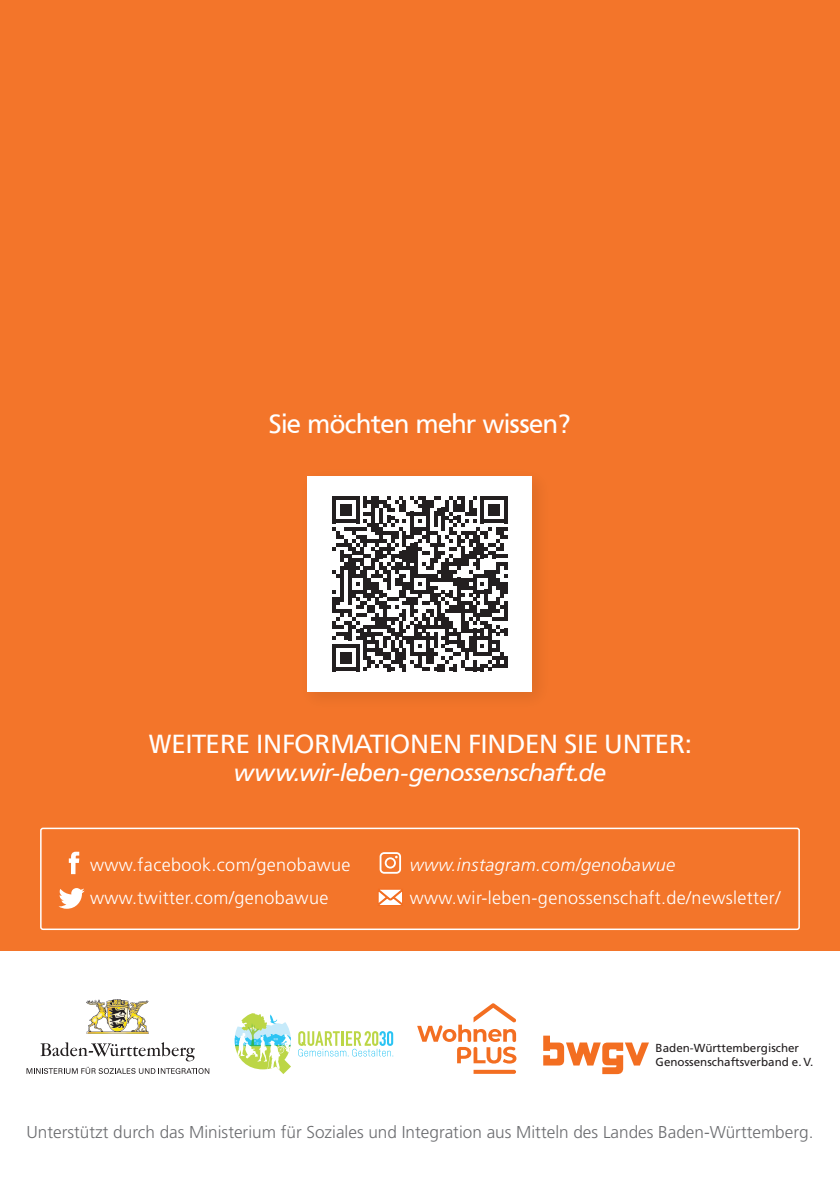
<style>
.page{position:relative;width:840px;height:1191px;background:#fff}
.page>*{position:absolute;margin:0;border:0;box-sizing:border-box;transform-origin:0 0}
.t1{font:26px "Frutiger VR";letter-spacing:.02em;color:#fff}
.t2{font:26px "Frutiger VR";color:#fff}
.t3{font:italic 24px "Frutiger VR";letter-spacing:.01em;color:#fff}
.t4{font:300 18px/33.6px "Frutiger LT Std";letter-spacing:.02em;color:#fff}
.t5{font:italic 300 18px "Frutiger LT Std";letter-spacing:.02em;color:#fff}
.t6{font:300 17.2px "Frutiger LT Std";color:#6c6d70}
.t7{font:11.6px/14.2px "Frutiger LT Std";color:#231f20}
</style>
<div class="page">
<div style="left:0;top:0;width:839px;height:950px;background:#f3752a"></div>
<img style="left:307px;top:476px;width:232px;height:222px">
<div style="left:308px;top:476px;width:224px;height:215px;background:#fff"></div>
<svg style="left:332px;top:496px;width:175px;height:175px"></svg>
<hr style="left:503px;top:656px;width:4px;height:11px;background:#231f20">
<svg style="left:69px;top:851px;width:10px;height:23px"></svg>
<svg style="left:58px;top:888px;width:27px;height:21px"></svg>
<svg style="left:379px;top:852px;width:22px;height:21px"></svg>
<svg style="left:378px;top:889px;width:24px;height:16px"></svg>
<div style="left:40px;top:827px;width:759px;height:103px;border:2px solid #fff;border-radius:2px"></div>
<svg style="left:417px;top:1003px;width:99px;height:60px"></svg>
<svg style="left:473px;top:1069px;width:42px;height:4px"></svg>
<img style="left:87px;top:999px;width:62px;height:35px">
<svg style="left:27px;top:1042px;width:182px;height:32px"></svg>
<svg style="left:543px;top:1035px;width:105px;height:39px"></svg>
<svg style="left:298px;top:1031px;width:95px;height:25px"></svg>
<svg style="left:234px;top:1013px;width:57px;height:61px"></svg>
<h1 class="t2" style="left:269px;top:409px;width:303px">Sie möchten mehr wissen?</h1>
<h1 class="t1" style="left:149px;top:728px;width:542px">WEITERE INFORMATIONEN FINDEN SIE UNTER:</h1>
<h2 class="t3" style="left:234px;top:758px;width:373px">www.wir-leben-genossenschaft.de</h2>
<p class="t4" style="left:90px;top:848px;width:262px">www.facebook.com/genobawue www.twitter.com/genobawue</p>
<p class="t5" style="left:409px;top:854px;width:267px">www.instagram.com/genobawue</p>
<p class="t4" style="left:409px;top:881px;width:372px">www.wir-leben-genossenschaft.de/newsletter/</p>
<p class="t7" style="left:655px;top:1040px;width:159px">Baden-Württembergischer<br>Genossenschaftsverband e. V.</p>
<p class="t6" style="left:27px;top:1122px;width:788px">Unterstützt durch das Ministerium für Soziales und Integration aus Mitteln des Landes Baden-Württemberg.</p>
</div>
